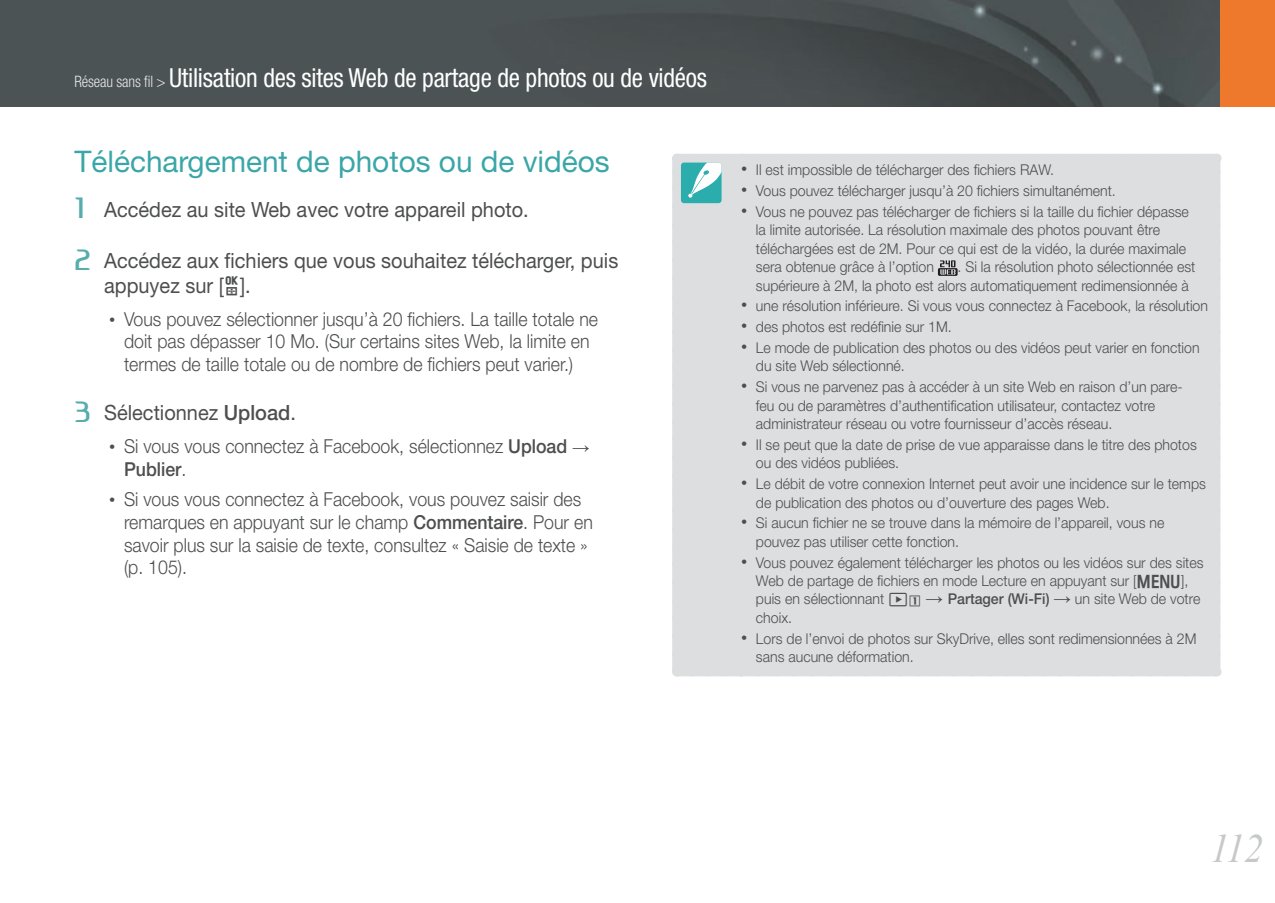
<style>
.page{position:relative;width:1275px;height:903px;background:#fff}
.page>*{position:absolute;margin:0;border:0;box-sizing:border-box;transform-origin:0 0}
.t1{font:italic 40.25px "Times New Roman";color:#c6c8ca;scale:.95 1}
.t2{font:29.75px "Helvetica Neue";color:#3ba6a7}
.t3{font:condensed 26.25px "Helvetica Neue";letter-spacing:-.01em;color:#fff;scale:.96 1}
.t4{font:21px/24.5px "Helvetica Neue";color:#4d4e4f;scale:.95 1}
.t5{font:300 19.25px/22.8px "Helvetica Neue";color:#4d4e4f;scale:.92 1}
.t6{font:300 14.88px/18.4px "Helvetica Neue";color:#4d4e4f;scale:.95 1}
.s1{font-weight:300;font-size:15.75px;color:#e6e7e9}
.s2{font-family:"Ageonebold";font-size:26.25px;color:#57adae}
.s3{font-family:"NX1000"}
.s4{font-family:"Arial";font-weight:400;font-size:17.5px}
.s5{font-weight:500}
.s6{font-family:"NX1000";font-weight:400}
</style>
<div class="page">
<img style="left:0;top:0;width:1220px;height:107px">
<div style="left:1220px;top:0;width:55px;height:107px;background:#ee792d"></div>
<div style="left:681px;top:163px;width:531px;height:504px;background:#dddedf"></div>
<div style="left:677px;top:154px;width:64px;height:9px;background:#dddedf"></div>
<div style="left:672px;top:158px;width:9px;height:514px;background:#dddedf"></div>
<div style="left:741px;top:154px;width:475px;height:9px;background:#dddedf"></div>
<div style="left:1212px;top:158px;width:8px;height:514px;background:#dddedf"></div>
<div style="left:677px;top:667px;width:539px;height:9px;background:#dddedf"></div>
<div style="left:681px;top:163px;width:41px;height:40px;background:#2badae;border-radius:3px"></div>
<svg style="left:688px;top:162px;width:45px;height:36px"></svg>
<div style="left:759px;top:154px;width:461px;height:500px;background:#dddedf"></div>
<h3 class="t3" style="left:74px;top:68px;width:660px"><span class="s1">Réseau sans fil &gt;</span> Utilisation des sites Web de partage de photos ou de vidéos</h3>
<h2 class="t2" style="left:74px;top:151px;width:537px">Téléchargement de photos ou de vidéos</h2>
<h3 class="t4" style="left:74px;top:199px;width:480px"><span class="s2">1</span> Accédez au site Web avec votre appareil photo.</h3>
<h3 class="t4" style="left:104px;top:251px;width:543px;text-indent:-30px"><span class="s2">2</span> Accédez aux fichiers que vous souhaitez télécharger, puis appuyez sur [<span class="s3">O</span>].</h3>
<p class="t5" style="left:109px;top:309px;width:533px;text-align:center"><span class="s4">•</span> Vous pouvez sélectionner jusqu’à 20 fichiers. La taille totale ne doit pas dépasser 10 Mo. (Sur certains sites Web, la limite en termes de taille totale ou de nombre de fichiers peut varier.)</p>
<h3 class="t4" style="left:74px;top:403px;width:235px"><span class="s2">3</span> Sélectionnez <span class="s5">Upload</span>.</h3>
<p class="t5" style="left:124px;top:437px;width:508px;text-indent:-15px"><span class="s4">•</span> Si vous vous connectez à Facebook, sélectionnez <span class="s5">Upload</span> <span class="s4">→<br></span><span class="s5">Publier</span>.</p>
<p class="t5" style="left:124px;top:490px;width:511px;text-indent:-15px"><span class="s4">•</span> Si vous vous connectez à Facebook, vous pouvez saisir des remarques en appuyant sur le champ <span class="s5">Commentaire</span>. Pour en savoir plus sur la saisie de texte, consultez « Saisie de texte » (p. 105).</p>
<p class="t6" style="left:741px;top:162px;width:331px"><span class="s4">•</span> Il est impossible de télécharger des fichiers RAW.</p>
<p class="t6" style="left:741px;top:183px;width:396px"><span class="s4">•</span> Vous pouvez télécharger jusqu’à 20 fichiers simultanément.</p>
<p class="t6" style="left:756px;top:204px;width:457px;text-indent:-15px"><span class="s4">•</span> Vous ne pouvez pas télécharger de fichiers si la taille du fichier dépasse la limite autorisée. La résolution maximale des photos pouvant être téléchargées est de 2M. Pour ce qui est de la vidéo, la durée maximale sera obtenue grâce à l’option</p>
<p class="t6" style="left:756px;top:259px;width:464px;text-indent:202px">. Si la résolution photo sélectionnée est supérieure à 2M, la photo est alors automatiquement redimensionnée à</p>
<p class="t6" style="left:741px;top:298px;width:493px"><span class="s4">•</span> une résolution inférieure. Si vous vous connectez à Facebook, la résolution</p>
<p class="t6" style="left:741px;top:319px;width:223px"><span class="s4">•</span> des photos est redéfinie sur 1M.</p>
<p class="t6" style="left:756px;top:340px;width:469px;text-indent:-15px"><span class="s4">•</span> Le mode de publication des photos ou des vidéos peut varier en fonction du site Web sélectionné.</p>
<p class="t6" style="left:756px;top:379px;width:451px;text-indent:-15px"><span class="s4">•</span> Si vous ne parvenez pas à accéder à un site Web en raison d’un pare&shy;feu ou de paramètres d’authentification utilisateur, contactez votre administrateur réseau ou votre fournisseur d’accès réseau.</p>
<p class="t6" style="left:756px;top:437px;width:465px;text-indent:-15px"><span class="s4">•</span> Il se peut que la date de prise de vue apparaisse dans le titre des photos ou des vidéos publiées.</p>
<p class="t6" style="left:756px;top:476px;width:475px;text-indent:-15px"><span class="s4">•</span> Le débit de votre connexion Internet peut avoir une incidence sur le temps de publication des photos ou d’ouverture des pages Web.</p>
<p class="t6" style="left:756px;top:515px;width:431px;text-indent:-15px"><span class="s4">•</span> Si aucun fichier ne se trouve dans la mémoire de l’appareil, vous ne pouvez pas utiliser cette fonction.</p>
<p class="t6" style="left:756px;top:555px;width:473px;text-indent:-15px"><span class="s4">•</span> Vous pouvez également télécharger les photos ou les vidéos sur des sites Web de partage de fichiers en mode Lecture en appuyant sur [<span class="s6">M</span>], puis en sélectionnant <span class="s6">Z</span> <span class="s4">→</span> <span class="s5">Partager (Wi-Fi)</span> <span class="s4">→</span> un site Web de votre choix.</p>
<p class="t6" style="left:756px;top:630px;width:465px;text-indent:-15px"><span class="s4">•</span> Lors de l’envoi de photos sur SkyDrive, elles sont redimensionnées à 2M sans aucune déformation.</p>
<h1 class="t1" style="left:1210px;top:826px;width:57px">112</h1>
</div>
